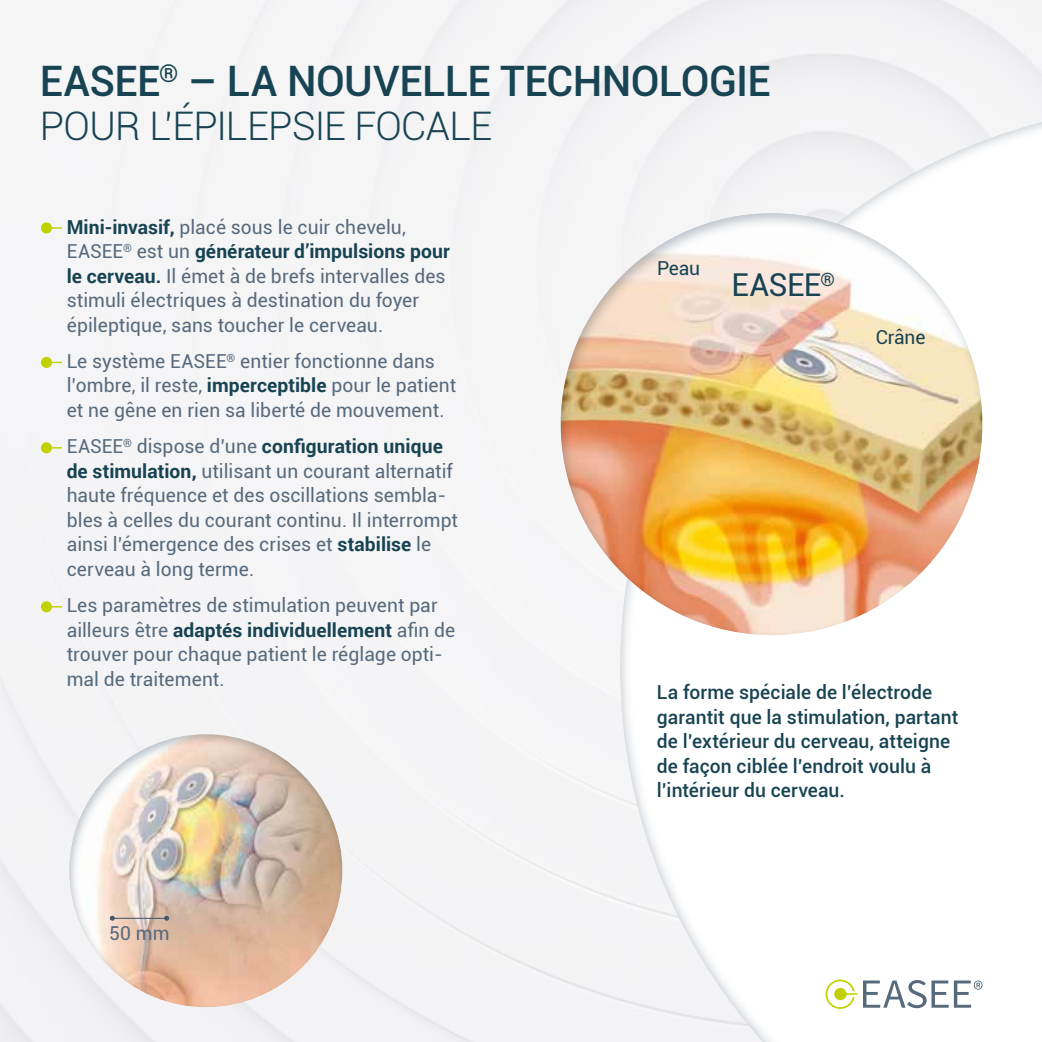
<style>
.page{position:relative;width:1042px;height:1042px;background:#f5f4f6}
.page>*{position:absolute;margin:0;border:0;box-sizing:border-box;transform-origin:0 0}
.t1{font:500 42px "Roboto";letter-spacing:-.015em;color:#174352}
.t2{font:300 39.38px "Roboto";letter-spacing:-.015em;color:#174352}
.t3{font:31.5px "Roboto";letter-spacing:-.02em;color:#174352}
.t4{font:19.25px/24.5px "Roboto";letter-spacing:.005em;color:#576a7c}
.t5{font:500 19.25px/24.5px "Roboto";letter-spacing:.005em;color:#174352}
.t6{font:19.25px "Roboto";letter-spacing:-.015em;color:#174352}
.s1{font-weight:700;color:#174352}
</style>
<div class="page">
<div style="left:619px;top:101px;width:423px;height:941px;background:#576a7c;opacity:.5"></div>
<div style="left:41px;top:222px;width:11px;height:12px;background:#c1d100;border-radius:5px"></div>
<div style="left:41px;top:356px;width:11px;height:12px;background:#c1d100;border-radius:5px"></div>
<div style="left:41px;top:442px;width:11px;height:12px;background:#c1d100;border-radius:5px"></div>
<svg style="left:41px;top:601px;width:11px;height:12px"></svg>
<div style="left:558px;top:210px;width:425px;height:425px;background:#576a7c;opacity:.4"></div>
<svg style="left:825px;top:964px;width:170px;height:45px"></svg>
<div style="left:67px;top:731px;width:276px;height:276px;background:#576a7c;opacity:.4"></div>
<div style="left:110px;top:913px;width:63px;height:9px;background:#86929b;opacity:.4"></div>
<h1 class="t1" style="left:40px;top:52px;width:732px">EASEE<sup>®</sup> – LA NOUVELLE TECHNOLOGIE</h1>
<h2 class="t2" style="left:40px;top:98px;width:454px">POUR L’ÉPILEPSIE FOCALE</h2>
<p class="t4" style="left:67px;top:214px;width:384px"><span class="s1">Mini-invasif,</span> placé sous le cuir chevelu, EASEE<sup>®</sup> est un <span class="s1">générateur d’impulsions pour le cerveau.</span> Il émet à de brefs intervalles des stimuli électriques à destination du foyer épileptique, sans toucher le cerveau.</p>
<p class="t4" style="left:67px;top:348px;width:391px">Le système EASEE<sup>®</sup> entier fonctionne dans l’ombre, il reste, <span class="s1">imperceptible</span> pour le patient et ne gêne en rien sa liberté de mouvement.</p>
<p class="t4" style="left:67px;top:433px;width:393px">EASEE<sup>®</sup> dispose d’une <span class="s1">configuration unique de stimulation,</span> utilisant un courant alternatif haute fréquence et des oscillations sembla&shy;bles à celles du courant continu. Il interrompt ainsi l’émergence des crises et <span class="s1">stabilise</span> le cerveau à long terme.</p>
<p class="t4" style="left:67px;top:592px;width:390px">Les paramètres de stimulation peuvent par ailleurs être <span class="s1">adaptés individuellement</span> afin de trouver pour chaque patient le réglage opti&shy;mal de traitement.</p>
<p class="t4" style="left:109px;top:919px;width:62px">50 mm</p>
<p class="t6" style="left:657px;top:255px;width:44px">Peau</p>
<h3 class="t3" style="left:731px;top:263px;width:105px">EASEE<sup>®</sup></h3>
<p class="t6" style="left:876px;top:324px;width:51px">Crâne</p>
<p class="t5" style="left:657px;top:679px;width:303px">La forme spéciale de l’électrode garantit que la stimulation, partant de l’extérieur du cerveau, atteigne de façon ciblée l’endroit voulu à l’intérieur du cerveau.</p>
</div>
